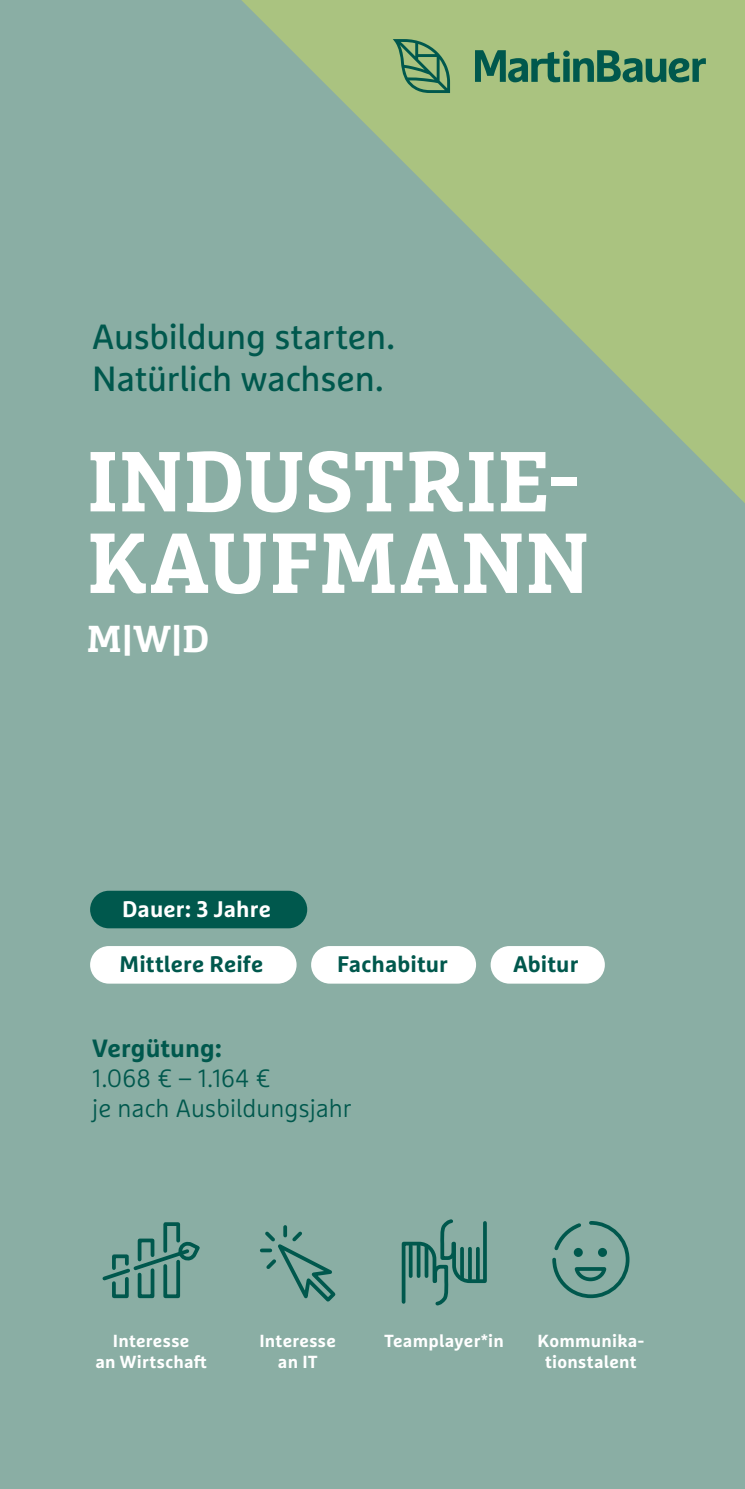
<style>
.page{position:relative;width:745px;height:1489px;background:#fff}
.page>*{position:absolute;margin:0;border:0;box-sizing:border-box;transform-origin:0 0}
.t1{font:700 85px/81.5px "Marselis Slab Pro";letter-spacing:.005em;color:#fff}
.t2{font:700 37.5px "Marselis Slab Pro";color:#fff}
.t3{font:35px/42px "Marselis Pro";letter-spacing:-.01em;color:#00584d}
.t4{font:300 25px/30px "Marselis Pro";color:#00584d}
.t5{font:700 25px "Marselis Pro";color:#00584d}
.t6{font:700 22.5px "Marselis Pro";letter-spacing:.005em;color:#00584d}
.t7{font:700 22.5px "Marselis Pro";letter-spacing:.005em;color:#fff}
.t8{font:700 17.5px/21px "Marselis Pro";letter-spacing:.015em;color:#fff;text-align:center}
</style>
<div class="page">
<div style="left:0;top:0;width:744px;height:1488px;background:#8aaea4"></div>
<div style="left:90px;top:890px;width:217px;height:38px;background:#00584d;border-radius:19px"></div>
<div style="left:90px;top:946px;width:206px;height:37px;background:#fff;border-radius:19px"></div>
<div style="left:490px;top:946px;width:114px;height:37px;background:#fff;border-radius:19px"></div>
<div style="left:311px;top:946px;width:165px;height:37px;background:#fff;border-radius:19px"></div>
<svg style="left:102px;top:1222px;width:98px;height:77px"></svg>
<svg style="left:552px;top:1221px;width:78px;height:78px"></svg>
<svg style="left:573px;top:1247px;width:9px;height:9px"></svg>
<svg style="left:597px;top:1247px;width:9px;height:9px"></svg>
<svg style="left:401px;top:1219px;width:86px;height:87px"></svg>
<hr style="left:460px;top:1248px;width:3px;height:30px;background:#00584d">
<hr style="left:468px;top:1248px;width:3px;height:30px;background:#00584d">
<svg style="left:475px;top:1248px;width:4px;height:30px"></svg>
<svg style="left:261px;top:1226px;width:75px;height:76px"></svg>
<svg style="left:241px;top:0;width:503px;height:502px"></svg>
<svg style="left:392px;top:39px;width:313px;height:54px;background:#7ba572"></svg>
<h3 class="t3" style="left:92px;top:315px;width:304px">Ausbildung starten.<br>Natürlich wachsen.</h3>
<h1 class="t1" style="left:87px;top:439px;width:504px">INDUSTRIE-<br>KAUFMANN</h1>
<h2 class="t2" style="left:87px;top:615px;width:124px">M|W|D</h2>
<p class="t7" style="left:122px;top:895px;width:150px">Dauer: 3 Jahre</p>
<p class="t6" style="left:119px;top:950px;width:145px">Mittlere Reife</p>
<p class="t6" style="left:337px;top:950px;width:112px">Fachabitur</p>
<p class="t6" style="left:512px;top:950px;width:67px">Abitur</p>
<h3 class="t5" style="left:92px;top:1032px;width:131px">Vergütung:</h3>
<h3 class="t4" style="left:92px;top:1062px;width:261px">1.068 € – 1.164 €<br>je nach Ausbildungsjahr</h3>
<p class="t8" style="left:95px;top:1330px;width:113px">Interesse<br>an Wirtschaft</p>
<p class="t8" style="left:259px;top:1330px;width:78px">Interesse an IT</p>
<p class="t8" style="left:384px;top:1330px;width:121px">Teamplayer*in</p>
<p class="t8" style="left:537px;top:1330px;width:108px">Kommunika&shy;tionstalent</p>
</div>
